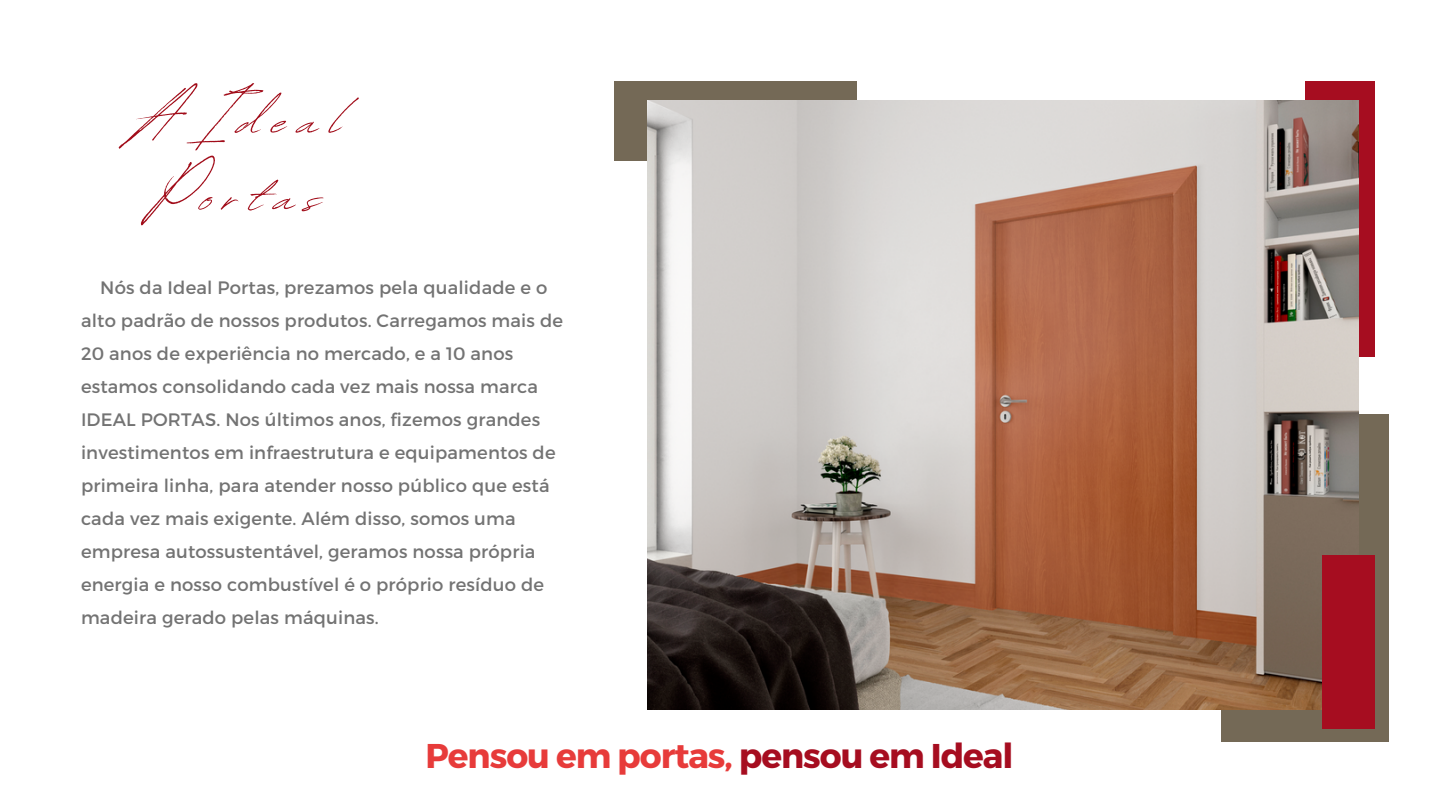
<style>
.page{position:relative;width:1440px;height:810px;background:#fff}
.page>*{position:absolute;margin:0;border:0;box-sizing:border-box;transform-origin:0 0}
.t1{font:70px "Revive 80 Signature";letter-spacing:.165em;color:#a10c19}
.t2{font:700 34.4px "Montserrat";letter-spacing:-.03em;color:#e73b3a}
.t3{font:18px/33px "Montserrat";letter-spacing:.01em;color:#737373}
.s1{color:#a60d20}
</style>
<div class="page">
<div style="left:614px;top:81px;width:243px;height:80px;background:#746956"></div>
<div style="left:1222px;top:414px;width:167px;height:328px;background:#746956"></div>
<div style="left:1305px;top:81px;width:70px;height:276px;background:#a60d20"></div>
<img style="left:648px;top:100px;width:711px;height:609px">
<div style="left:1323px;top:555px;width:52px;height:174px;background:#a60d20"></div>
<img style="left:990px;top:221px;width:9px;height:387px">
<img style="left:993px;top:190px;width:180px;height:35px">
<img style="left:1171px;top:194px;width:9px;height:453px">
<p class="t1" style="left:133px;top:67px;width:210px">AIdeal</p>
<p class="t1" style="left:155px;top:144px;width:168px">Portas</p>
<p class="t3" style="left:81px;top:270px;width:484px;text-indent:19px">Nós da Ideal Portas, prezamos pela qualidade e o alto padrão de nossos produtos. Carregamos mais de 20 anos de experiência no mercado, e a 10 anos estamos consolidando cada vez mais nossa marca IDEAL PORTAS. Nos últimos anos, fizemos grandes investimentos em infraestrutura e equipamentos de primeira linha, para atender nosso público que está cada vez mais exigente. Além disso, somos uma empresa autossustentável, geramos nossa própria energia e nosso combustível é o próprio resíduo de madeira gerado pelas máquinas.</p>
<p class="t2" style="left:426px;top:733px;width:590px">Pensou em portas, <span class="s1">pensou em Ideal</span></p>
</div>
